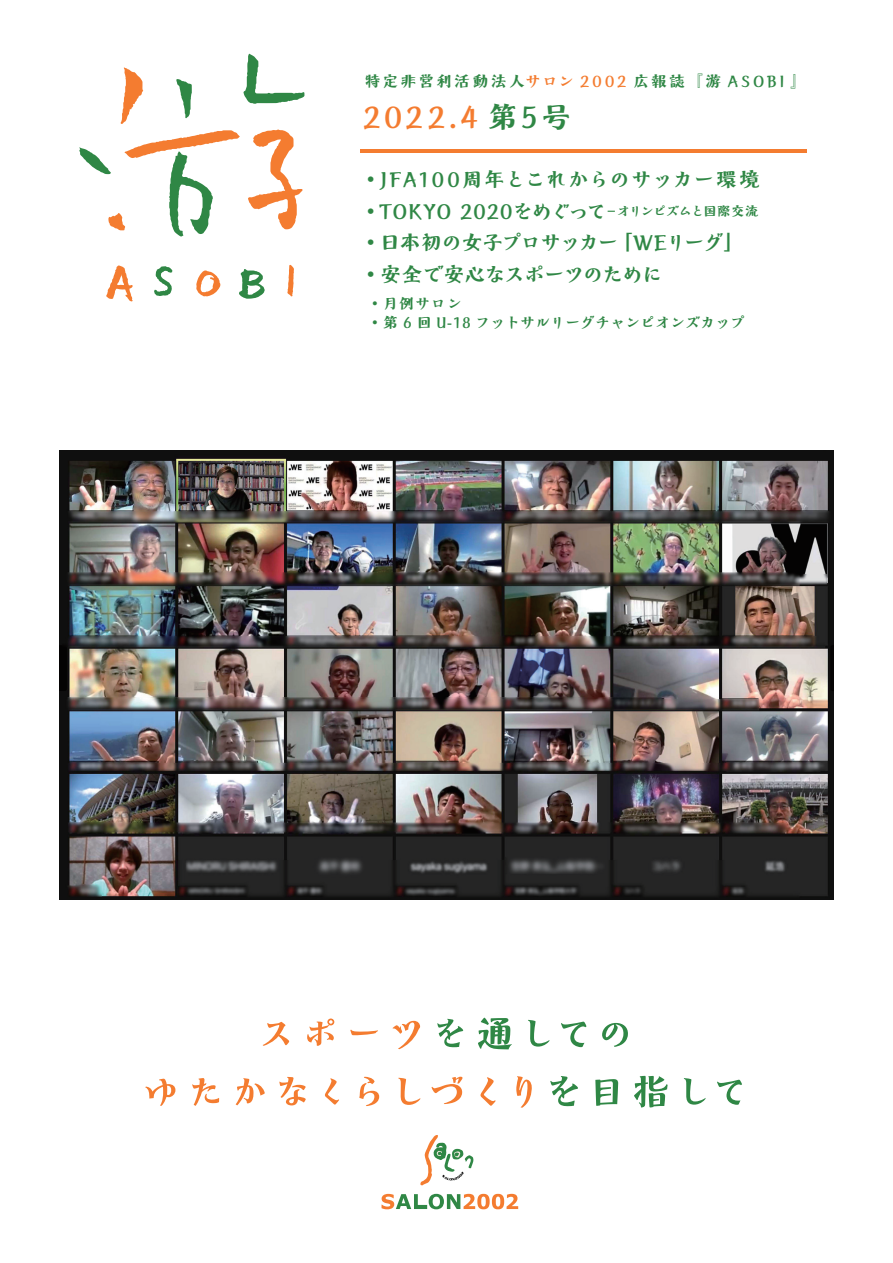
<style>
.page{position:relative;width:893px;height:1263px;background:#fff}
.page>*{position:absolute;margin:0;border:0;box-sizing:border-box;transform-origin:0 0}
.t1{font:700 29.85px "Moaria Std";letter-spacing:.085em;color:#f47c30}
.t2{font:700 20.55px/31.5px "Moaria Std";letter-spacing:-.01em;color:#2f8745}
.t3{font:700 15.75px "Moaria Std";letter-spacing:.15em;color:#2f8745}
.t4{font:700 15px/19px "Moaria Std";color:#2f8745}
.s1{color:#f47c30}
.s2{color:#2f8745}
.s3{font-size:13.35px}
</style>
<div class="page">
<svg style="left:263px;top:1022px;width:26px;height:24px"></svg>
<svg style="left:307px;top:1018px;width:27px;height:28px"></svg>
<svg style="left:350px;top:1030px;width:28px;height:5px"></svg>
<svg style="left:392px;top:1021px;width:28px;height:28px"></svg>
<svg style="left:437px;top:1019px;width:26px;height:28px"></svg>
<svg style="left:478px;top:1018px;width:34px;height:31px"></svg>
<svg style="left:528px;top:1020px;width:21px;height:26px"></svg>
<svg style="left:561px;top:1022px;width:25px;height:25px"></svg>
<svg style="left:602px;top:1023px;width:26px;height:24px"></svg>
<svg style="left:145px;top:1079px;width:30px;height:27px"></svg>
<svg style="left:192px;top:1078px;width:27px;height:28px"></svg>
<svg style="left:236px;top:1078px;width:29px;height:27px"></svg>
<svg style="left:279px;top:1077px;width:27px;height:28px"></svg>
<svg style="left:325px;top:1078px;width:14px;height:26px"></svg>
<svg style="left:359px;top:1077px;width:20px;height:29px"></svg>
<svg style="left:398px;top:1078px;width:22px;height:27px"></svg>
<svg style="left:431px;top:1077px;width:32px;height:27px"></svg>
<svg style="left:480px;top:1077px;width:16px;height:29px"></svg>
<svg style="left:516px;top:1076px;width:16px;height:32px"></svg>
<svg style="left:550px;top:1076px;width:28px;height:30px"></svg>
<svg style="left:595px;top:1079px;width:23px;height:27px"></svg>
<svg style="left:634px;top:1076px;width:34px;height:31px"></svg>
<svg style="left:684px;top:1078px;width:22px;height:27px"></svg>
<svg style="left:717px;top:1080px;width:25px;height:25px"></svg>
<svg style="left:420px;top:1135px;width:53px;height:50px"></svg>
<svg style="left:382px;top:1194px;width:136px;height:15px"></svg>
<svg style="left:248px;top:129px;width:55px;height:100px"></svg>
<svg style="left:243px;top:54px;width:61px;height:50px"></svg>
<svg style="left:121px;top:67px;width:22px;height:57px"></svg>
<svg style="left:176px;top:79px;width:16px;height:39px"></svg>
<svg style="left:79px;top:130px;width:161px;height:107px"></svg>
<svg style="left:106px;top:265px;width:27px;height:36px"></svg>
<svg style="left:154px;top:266px;width:18px;height:30px"></svg>
<svg style="left:287px;top:265px;width:7px;height:31px"></svg>
<svg style="left:239px;top:269px;width:26px;height:30px"></svg>
<svg style="left:196px;top:270px;width:24px;height:26px"></svg>
<hr style="left:360px;top:149px;width:447px;height:3px;background:#f47c30">
<img style="left:59px;top:450px;width:775px;height:450px">
<p class="t3" style="left:365px;top:70px;width:443px">特定非営利活動法人<span class="s1">サロン 2002</span> 広報誌『游 ASOBI 』</p>
<h1 class="t1" style="left:362px;top:96px;width:210px">2022.4 <span class="s2">第5号</span></h1>
<p class="t2" style="left:361px;top:163px;width:401px">・JFA100周年とこれからのサッカー環境・TOKYO 2020をめぐって<span class="s3">－オリンピズムと国際交流</span>・日本初の女子プロサッカー「WEリーグ」・安全で安心なスポーツのために</p>
<p class="t4" style="left:367px;top:293px;width:379px">・月例サロン<br>・第 6 回 U-18 フットサルリーグチャンピオンズカップ</p>
</div>
